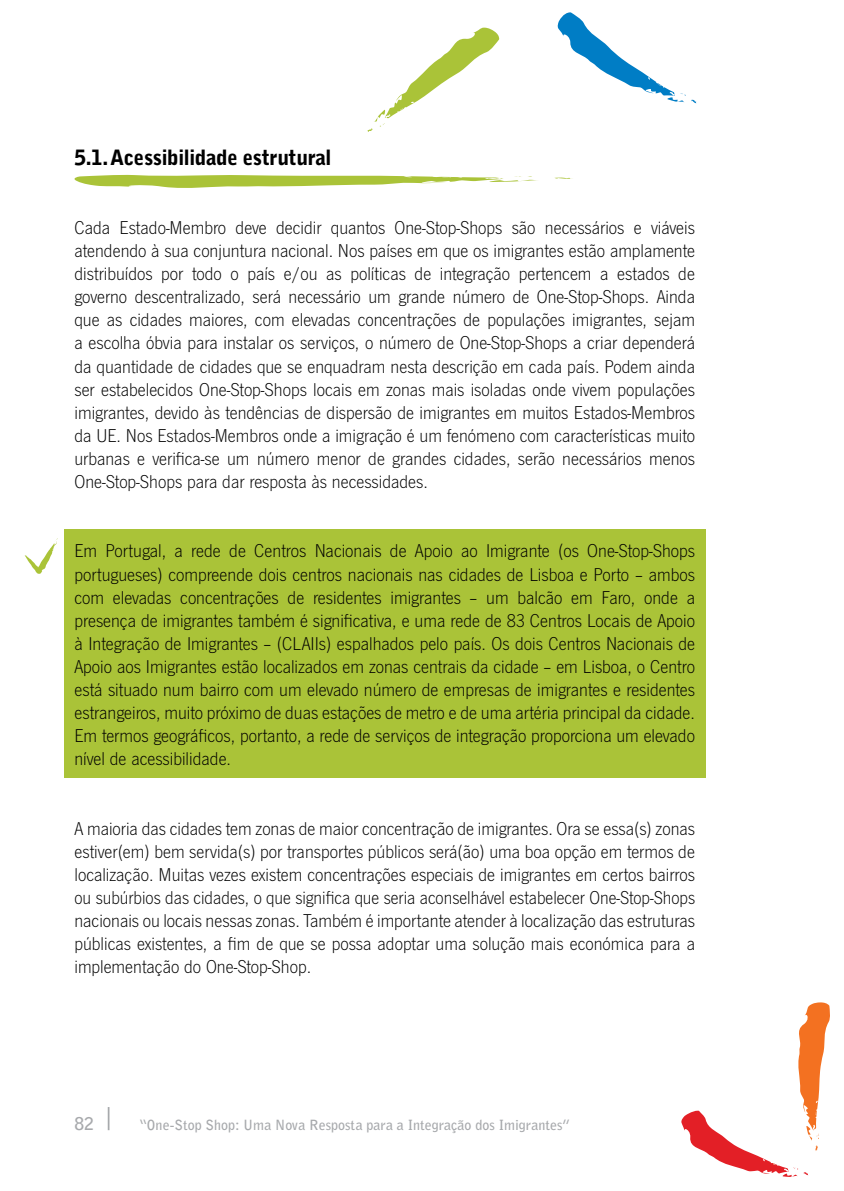
<style>
.page{position:relative;width:844px;height:1191px;background:#fff}
.page>*{position:absolute;margin:0;border:0;box-sizing:border-box;transform-origin:0 0}
.t1{font:900 21px "Bell Gothic Std";letter-spacing:-.02em;color:#000}
.t2{font:300 19.25px/23.1px "News Gothic T";color:#000;text-align:justify}
.t3{font:700 17.5px "Bell Gothic Std";color:#a7a9ac}
.t4{font:700 14px "Bell Gothic Std";color:#a7a9ac}
</style>
<div class="page">
<svg style="left:108px;top:1107px;width:1px;height:23px"></svg>
<svg style="left:681px;top:1002px;width:149px;height:175px"></svg>
<svg style="left:367px;top:28px;width:132px;height:104px"></svg>
<svg style="left:691px;top:100px;width:5px;height:4px"></svg>
<svg style="left:557px;top:12px;width:128px;height:91px"></svg>
<div style="left:64px;top:530px;width:642px;height:248px;background:#aac338"></div>
<svg style="left:25px;top:538px;width:33px;height:36px"></svg>
<svg style="left:554px;top:177px;width:19px;height:2px"></svg>
<svg style="left:74px;top:174px;width:464px;height:14px"></svg>
<p class="t1" style="left:74px;top:145px;width:258px">5.1. Acessibilidade estrutural</p>
<p class="t2" style="left:74px;top:216px;width:622px">Cada Estado-Membro deve decidir quantos One-Stop-Shops são necessários e viáveis atendendo à sua conjuntura nacional. Nos países em que os imigrantes estão amplamente distribuídos por todo o país e/ou as políticas de integração pertencem a estados de governo descentralizado, será necessário um grande número de One-Stop-Shops. Ainda que as cidades maiores, com elevadas concentrações de populações imigrantes, sejam a escolha óbvia para instalar os serviços, o número de One-Stop-Shops a criar dependerá da quantidade de cidades que se enquadram nesta descrição em cada país. Podem ainda ser estabelecidos One-Stop-Shops locais em zonas mais isoladas onde vivem populações imigrantes, devido às tendências de dispersão de imigrantes em muitos Estados-Membros da UE. Nos Estados-Membros onde a imigração é um fenómeno com características muito urbanas e verifica-se um número menor de grandes cidades, serão necessários menos One-Stop-Shops para dar resposta às necessidades.</p>
<p class="t2" style="left:74px;top:539px;width:622px">Em Portugal, a rede de Centros Nacionais de Apoio ao Imigrante (os One-Stop-Shops portugueses) compreende dois centros nacionais nas cidades de Lisboa e Porto – ambos com elevadas concentrações de residentes imigrantes – um balcão em Faro, onde a presença de imigrantes também é significativa, e uma rede de 83 Centros Locais de Apoio à Integração de Imigrantes – (CLAIIs) espalhados pelo país. Os dois Centros Nacionais de Apoio aos Imigrantes estão localizados em zonas centrais da cidade – em Lisboa, o Centro está situado num bairro com um elevado número de empresas de imigrantes e residentes estrangeiros, muito próximo de duas estações de metro e de uma artéria principal da cidade.<br>Em termos geográficos, portanto, a rede de serviços de integração proporciona um elevado nível de acessibilidade.</p>
<p class="t2" style="left:74px;top:816px;width:622px">A maioria das cidades tem zonas de maior concentração de imigrantes. Ora se essa(s) zonas estiver(em) bem servida(s) por transportes públicos será(ão) uma boa opção em termos de localização. Muitas vezes existem concentrações especiais de imigrantes em certos bairros ou subúrbios das cidades, o que significa que seria aconselhável estabelecer One-Stop-Shops nacionais ou locais nessas zonas. Também é importante atender à localização das estruturas públicas existentes, a fim de que se possa adoptar uma solução mais económica para a implementação do One-Stop-Shop.</p>
<p class="t3" style="left:74px;top:1113px;width:21px">82</p>
<p class="t4" style="left:139px;top:1116px;width:432px">“One-Stop Shop: Uma Nova Resposta para a Integração dos Imigrantes”</p>
</div>
